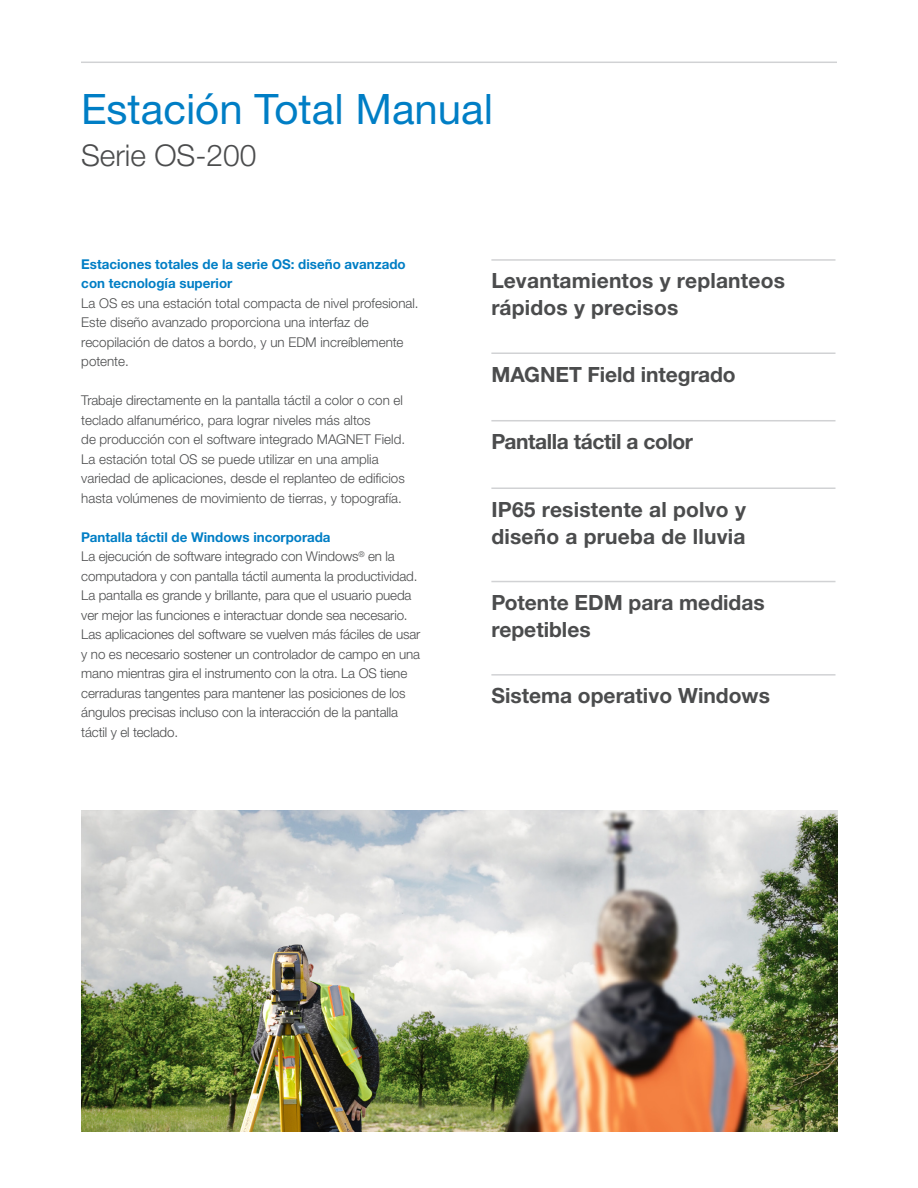
<style>
.page{position:relative;width:918px;height:1188px;background:#fff}
.page>*{position:absolute;margin:0;border:0;box-sizing:border-box;transform-origin:0 0}
.t1{font:42px "Helvetica Neue LTW1 G";color:#007ec5}
.Heading_1{font:300 30px "Helvetica Neue LTW1 G";color:#4b4c4d}
.t2{font:700 21px/27px "Helvetica Neue LTW1 G";color:#4b4c4d}
.t3{font:700 21px "Helvetica Neue LTW1 G";letter-spacing:-.02em;color:#4b4c4d}
.Paragraph_text{font:300 13.5px/19.5px "Helvetica Neue LTW1 G";letter-spacing:-.01em;color:#4b4c4d}
.Paragraph_text-2{font:700 13.5px/19.5px "Helvetica Neue LTW1 G";color:#007ec5}
</style>
<div class="page">
<hr style="left:81px;top:62px;width:756px;height:1px;background:#d1d2d4">
<hr style="left:491px;top:259px;width:345px;height:2px;background:#d1d2d4">
<hr style="left:491px;top:352px;width:345px;height:2px;background:#d1d2d4">
<hr style="left:491px;top:420px;width:345px;height:1px;background:#d1d2d4">
<hr style="left:491px;top:487px;width:345px;height:2px;background:#d1d2d4">
<hr style="left:491px;top:581px;width:345px;height:1px;background:#d1d2d4">
<hr style="left:491px;top:674px;width:345px;height:2px;background:#d1d2d4">
<img style="left:81px;top:810px;width:756px;height:322px">
<p class="t1" style="left:81px;top:83px;width:414px">Estación Total Manual</p>
<p class="Heading_1" style="left:81px;top:137px;width:177px">Serie OS-200</p>
<p class="Paragraph_text-2" style="left:81px;top:254px;width:326px">Estaciones totales de la serie OS: diseño avanzado con tecnología superior</p>
<p class="Paragraph_text" style="left:81px;top:293px;width:339px">La OS es una estación total compacta de nivel profesional.</p>
<p class="Paragraph_text" style="left:81px;top:313px;width:289px">Este diseño avanzado proporciona una interfaz de</p>
<p class="Paragraph_text" style="left:81px;top:332px;width:324px">recopilación de datos a bordo, y un EDM increíblemente potente.</p>
<p class="Paragraph_text" style="left:81px;top:391px;width:323px">Trabaje directamente en la pantalla táctil a color o con el teclado alfanumérico, para lograr niveles más altos</p>
<p class="Paragraph_text" style="left:81px;top:430px;width:325px">de producción con el software integrado MAGNET Field.</p>
<p class="Paragraph_text" style="left:81px;top:449px;width:325px">La estación total OS se puede utilizar en una amplia variedad de aplicaciones, desde el replanteo de edificios hasta volúmenes de movimiento de tierras, y topografía.</p>
<p class="Paragraph_text-2" style="left:81px;top:527px;width:251px">Pantalla táctil de Windows incorporada</p>
<p class="Paragraph_text" style="left:81px;top:547px;width:341px">La ejecución de software integrado con Windows<sup>®</sup> en la computadora y con pantalla táctil aumenta la productividad.<br>La pantalla es grande y brillante, para que el usuario pueda ver mejor las funciones e interactuar donde sea necesario.<br>Las aplicaciones del software se vuelven más fáciles de usar y no es necesario sostener un controlador de campo en una mano mientras gira el instrumento con la otra. La OS tiene cerraduras tangentes para mantener las posiciones de los ángulos precisas incluso con la interacción de la pantalla táctil y el teclado.</p>
<p class="t2" style="left:491px;top:267px;width:295px">Levantamientos y replanteos</p>
<p class="t2" style="left:491px;top:294px;width:188px">rápidos y precisos</p>
<p class="t2" style="left:491px;top:361px;width:246px">MAGNET Field integrado</p>
<p class="t3" style="left:491px;top:429px;width:203px">Pantalla táctil a color</p>
<p class="t2" style="left:491px;top:496px;width:256px">IP65 resistente al polvo y</p>
<p class="t2" style="left:491px;top:523px;width:256px">diseño a prueba de lluvia</p>
<p class="t2" style="left:491px;top:589px;width:275px">Potente EDM para medidas repetibles</p>
<p class="t2" style="left:491px;top:682px;width:280px">Sistema operativo Windows</p>
</div>
